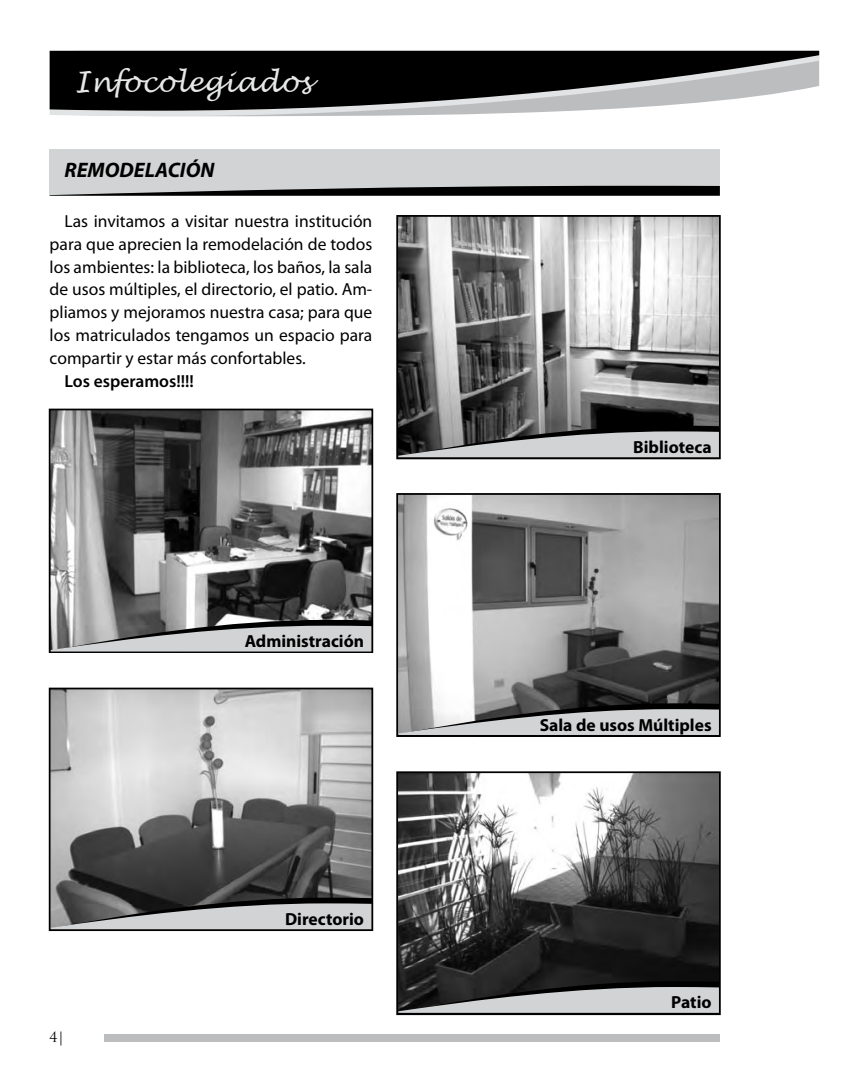
<style>
.page{position:relative;width:844px;height:1092px;background:#fff}
.page>*{position:absolute;margin:0;border:0;box-sizing:border-box;transform-origin:0 0}
.t1{font:italic 28px "Lucida Handwriting";color:#e6e7e8}
.t2{font:italic 700 21px "Myriad Pro";color:#000}
.t3{font:17.5px/22.8px "Myriad Pro";color:#000;text-align:justify}
.t4{font:700 17.5px "Myriad Pro";color:#000}
.t5{font:600 17.5px "Myriad Pro";color:#000}
.t6{font:14px "Trajan Pro";color:#000}
</style>
<div class="page">
<div style="left:104px;top:1034px;width:615px;height:8px;background:#bcbdbf"></div>
<svg style="left:50px;top:111px;width:514px;height:5px;background:#d9d9db"></svg>
<svg style="left:50px;top:51px;width:769px;height:60px;background:#383839"></svg>
<div style="left:50px;top:149px;width:669px;height:46px;background:#d1d3d4"></div>
<svg style="left:50px;top:186px;width:669px;height:10px"></svg>
<img style="left:399px;top:218px;width:318px;height:207px">
<div style="left:396px;top:215px;width:324px;height:244px;border:2px solid #000"></div>
<img style="left:52px;top:411px;width:318px;height:209px">
<div style="left:49px;top:408px;width:324px;height:245px;border:2px solid #000"></div>
<img style="left:399px;top:496px;width:318px;height:207px">
<div style="left:396px;top:493px;width:324px;height:244px;border:2px solid #000"></div>
<img style="left:52px;top:690px;width:318px;height:207px">
<div style="left:49px;top:687px;width:324px;height:243px;border:2px solid #000"></div>
<img style="left:399px;top:774px;width:318px;height:207px">
<div style="left:396px;top:771px;width:324px;height:243px;border:2px solid #000"></div>
<svg style="left:397px;top:425px;width:322px;height:33px;background:#888a8a"></svg>
<svg style="left:397px;top:703px;width:322px;height:33px;background:#9fa0a1"></svg>
<svg style="left:397px;top:981px;width:322px;height:33px;background:#7d7e7e"></svg>
<svg style="left:50px;top:620px;width:322px;height:33px;background:#9e9fa0"></svg>
<svg style="left:50px;top:897px;width:322px;height:33px;background:#8d8e8e"></svg>
<h1 class="t1" style="left:74px;top:65px;width:238px">Infocolegiados</h1>
<p class="t2" style="left:64px;top:156px;width:151px">REMODELACIÓN</p>
<p class="t3" style="left:50px;top:210px;width:324px;text-indent:15px">Las invitamos a visitar nuestra institución para que aprecien la remodelación de todos los ambientes: la biblioteca, los baños, la sala de usos múltiples, el directorio, el patio. Am&shy;pliamos y mejoramos nuestra casa; para que los matriculados tengamos un espacio para compartir y estar más confortables.</p>
<p class="t5" style="left:64px;top:369px;width:131px">Los esperamos!!!!</p>
<p class="t4" style="left:244px;top:629px;width:121px">Administración</p>
<p class="t6" style="left:50px;top:1027px;width:17px">4|</p>
<p class="t4" style="left:285px;top:907px;width:80px">Directorio</p>
<p class="t4" style="left:633px;top:435px;width:80px">Biblioteca</p>
<p class="t4" style="left:539px;top:713px;width:173px">Sala de usos Múltiples</p>
<p class="t4" style="left:671px;top:990px;width:42px">Patio</p>
</div>
